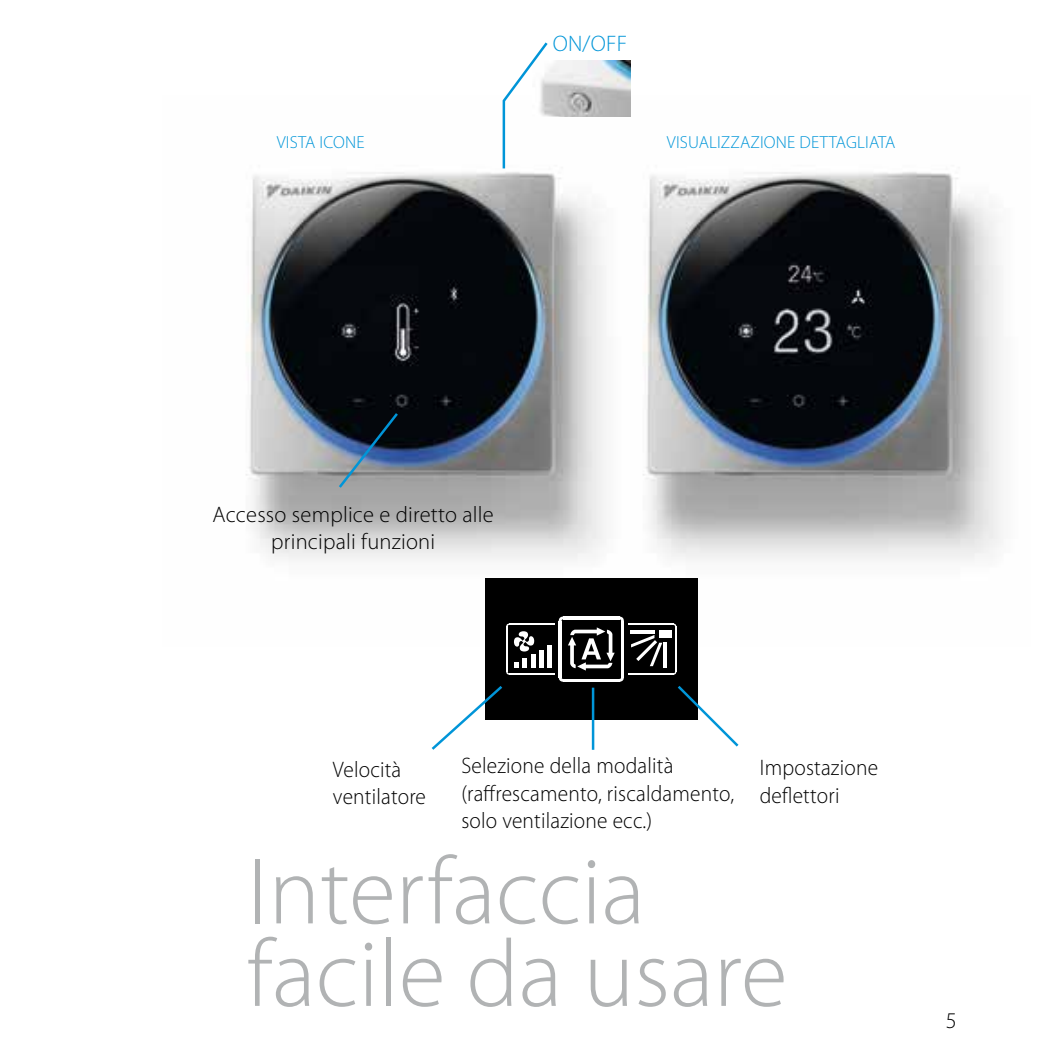
<style>
.page{position:relative;width:1063px;height:1063px;background:#fff}
.page>*{position:absolute;margin:0;border:0;box-sizing:border-box;transform-origin:0 0}
.t1{font:300 96px/82.5px "Myriad Pro";color:#b1b3b4}
.t2{font:300 22.5px/27.5px "Myriad Pro";letter-spacing:.01em;color:#000;scale:.95 1}
.t3{font:300 22.5px/27px "Myriad Pro";letter-spacing:.01em;color:#000;text-align:center}
.t4{font:300 22.5px "Myriad Pro";color:#0095d8}
.t5{font:300 17.5px "Myriad Pro";letter-spacing:.01em;color:#0095d8}
</style>
<div class="page">
<img style="left:643px;top:172px;width:358px;height:388px">
<img style="left:246px;top:96px;width:385px;height:464px">
<img style="left:550px;top:61px;width:80px;height:56px">
<div style="left:485px;top:578px;width:213px;height:142px;background:#000"></div>
<svg style="left:559px;top:617px;width:4px;height:4px"></svg>
<svg style="left:619px;top:617px;width:5px;height:4px"></svg>
<svg style="left:559px;top:677px;width:4px;height:5px"></svg>
<svg style="left:619px;top:677px;width:5px;height:5px"></svg>
<hr style="left:509px;top:624px;width:45px;height:1px;background:#fff">
<hr style="left:509px;top:673px;width:45px;height:2px;background:#fff">
<hr style="left:506px;top:626px;width:2px;height:46px;background:#fff">
<hr style="left:628px;top:624px;width:46px;height:1px;background:#fff">
<hr style="left:628px;top:673px;width:46px;height:2px;background:#fff">
<hr style="left:675px;top:626px;width:1px;height:46px;background:#fff">
<hr style="left:559px;top:621px;width:1px;height:56px;background:#fff">
<hr style="left:560px;top:621px;width:2px;height:56px;background:#fff">
<hr style="left:622px;top:621px;width:2px;height:56px;background:#fff">
<hr style="left:621px;top:621px;width:1px;height:56px;background:#fff">
<hr style="left:563px;top:680px;width:57px;height:2px;background:#fff">
<hr style="left:563px;top:679px;width:57px;height:1px;background:#fff">
<hr style="left:563px;top:617px;width:57px;height:1px;background:#fff">
<hr style="left:563px;top:618px;width:57px;height:1px;background:#fff">
<svg style="left:506px;top:662px;width:13px;height:13px"></svg>
<hr style="left:523px;top:658px;width:4px;height:10px;background:#fff">
<hr style="left:531px;top:654px;width:4px;height:14px;background:#fff">
<hr style="left:539px;top:650px;width:4px;height:18px;background:#fff">
<hr style="left:548px;top:646px;width:4px;height:22px;background:#fff">
<svg style="left:506px;top:624px;width:28px;height:28px"></svg>
<svg style="left:568px;top:627px;width:47px;height:44px"></svg>
<div style="left:659px;top:630px;width:13px;height:8px;background:#fff"></div>
<hr style="left:630px;top:630px;width:24px;height:3px;background:#fff">
<hr style="left:664px;top:643px;width:3px;height:25px;background:#fff">
<svg style="left:631px;top:635px;width:31px;height:31px"></svg>
<svg style="left:501px;top:42px;width:49px;height:129px"></svg>
<svg style="left:336px;top:410px;width:64px;height:80px;background:#465668"></svg>
<svg style="left:431px;top:686px;width:72px;height:64px"></svg>
<svg style="left:677px;top:686px;width:62px;height:61px"></svg>
<hr style="left:592px;top:688px;width:2px;height:62px;background:#0095d8">
<p class="t5" style="left:277px;top:132px;width:89px">VISTA ICONE</p>
<p class="t4" style="left:553px;top:31px;width:76px">ON/OFF</p>
<p class="t5" style="left:667px;top:133px;width:230px">VISUALIZZAZIONE DETTAGLIATA</p>
<p class="t3" style="left:213px;top:502px;width:283px">Accesso semplice e diretto alle principali funzioni</p>
<p class="t2" style="left:461px;top:753px;width:289px">Selezione della modalità (raffrescamento, riscaldamento, solo ventilazione ecc.)</p>
<p class="t2" style="left:333px;top:756px;width:99px">Velocità ventilatore</p>
<p class="t2" style="left:760px;top:754px;width:126px">Impostazione deflettori</p>
<h1 class="t1" style="left:247px;top:852px;width:542px">Interfaccia facile da usare</h1>
<p class="t3" style="left:946px;top:1008px;width:12px">5</p>
</div>
